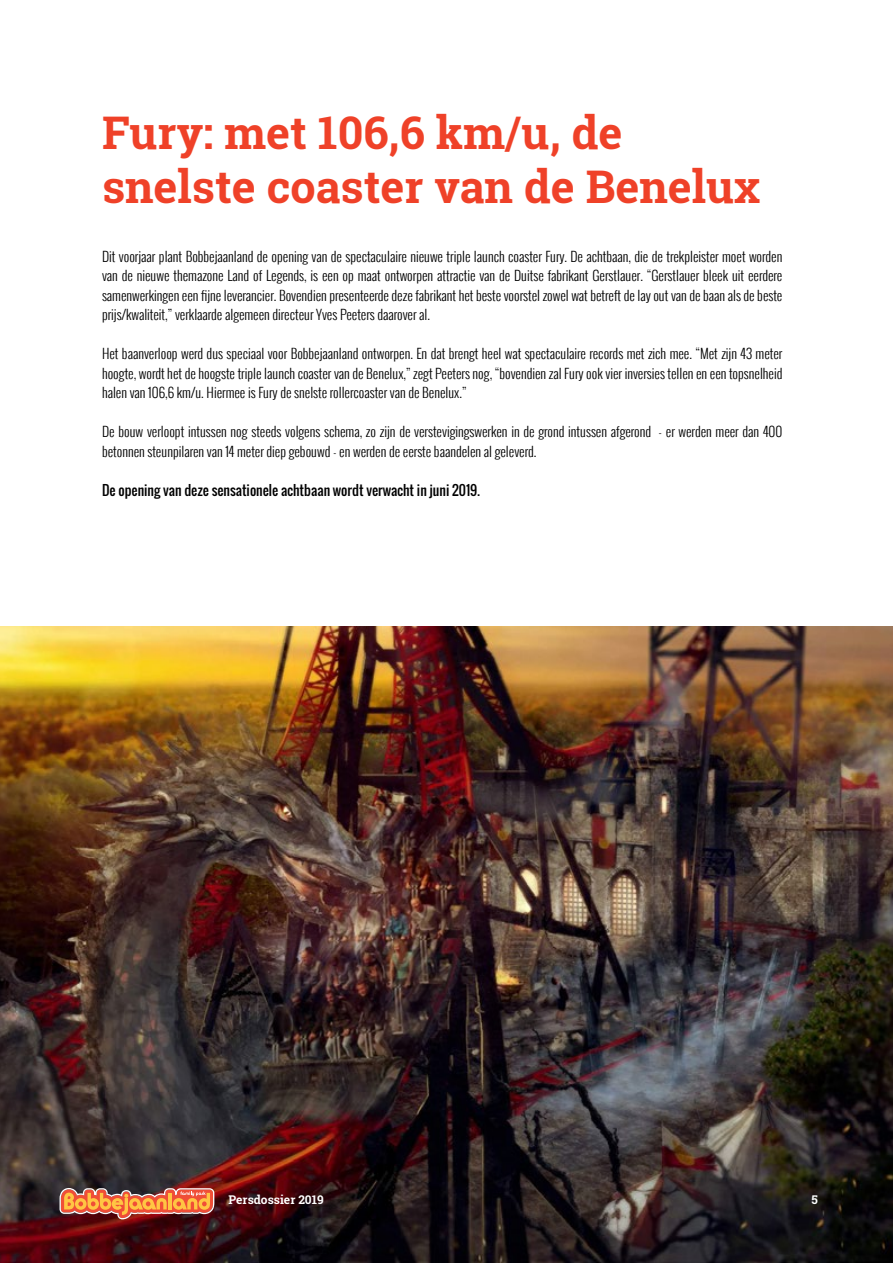
<style>
.page{position:relative;width:893px;height:1263px;background:#fff}
.page>*{position:absolute;margin:0;border:0;box-sizing:border-box;transform-origin:0 0}
.t1{font:700 45px/54px "Roboto Slab";color:#ef4128}
.t2{font:300 13.5px/19.5px "Oswald";color:#000;text-align:justify}
.t3{font:13.5px "Oswald";color:#000}
.t4{font:700 12px "Roboto Slab";color:#fff}
</style>
<div class="page">
<img style="left:0;top:626px;width:893px;height:637px">
<svg style="left:60px;top:1188px;width:154px;height:31px;background:#c97149"></svg>
<hr style="left:169px;top:1193px;width:3px;height:16px;background:#ffc543">
<h1 class="t1" style="left:102px;top:105px;width:660px">Fury: met 106,6 km/u, de snelste coaster van de Benelux</h1>
<p class="t2" style="left:102px;top:246px;width:682px">Dit voorjaar plant Bobbejaanland de opening van de spectaculaire nieuwe triple launch coaster Fury. De achtbaan, die de trekpleister moet worden van de nieuwe themazone Land of Legends, is een op maat ontworpen attractie van de Duitse fabrikant Gerstlauer. “Gerstlauer bleek uit eerdere samenwerkingen een fijne leverancier. Bovendien presenteerde deze fabrikant het beste voorstel zowel wat betreft de lay out van de baan als de beste prijs/kwaliteit,” verklaarde algemeen directeur Yves Peeters daarover al.</p>
<p class="t2" style="left:102px;top:344px;width:682px">Het baanverloop werd dus speciaal voor Bobbejaanland ontworpen. En dat brengt heel wat spectaculaire records met zich mee. “Met zijn 43 meter hoogte, wordt het de hoogste triple launch coaster van de Benelux,” zegt Peeters nog, “bovendien zal Fury ook vier inversies tellen en een topsnelheid halen van 106,6 km/u. Hiermee is Fury de snelste rollercoaster van de Benelux.”</p>
<p class="t2" style="left:102px;top:422px;width:682px">De bouw verloopt intussen nog steeds volgens schema, zo zijn de verstevigingswerken in de grond intussen afgerond - er werden meer dan 400 betonnen steunpilaren van 14 meter diep gebouwd - en werden de eerste baandelen al geleverd.</p>
<p class="t3" style="left:102px;top:480px;width:379px">De opening van deze sensationele achtbaan wordt verwacht in juni 2019.</p>
<p class="t4" style="left:229px;top:1191px;width:97px">Persdossier 2019</p>
<p class="t4" style="left:811px;top:1191px;width:8px">5</p>
</div>
